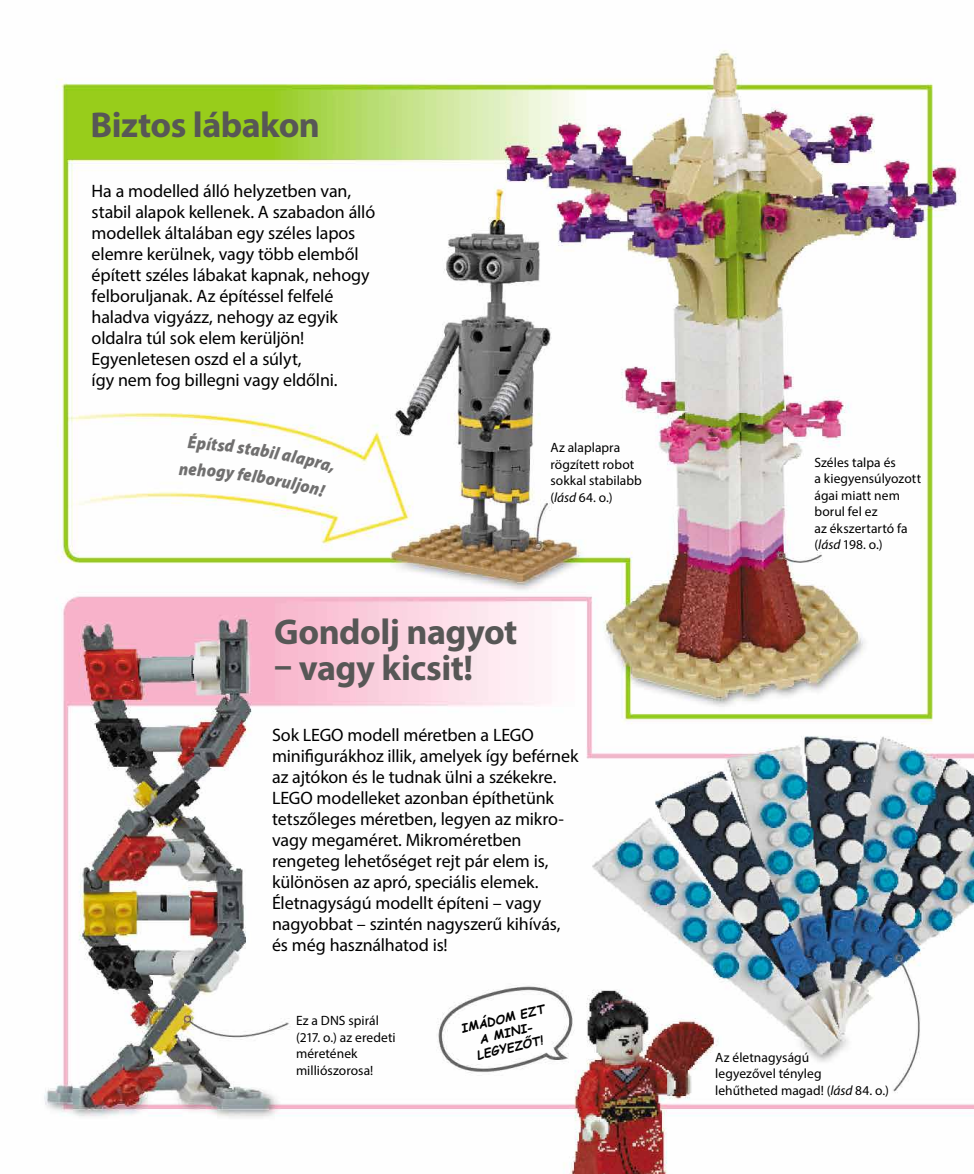
<style>
.page{position:relative;width:974px;height:1174px;background:#fff}
.page>*{position:absolute;margin:0;border:0;box-sizing:border-box;transform-origin:0 0}
.t1{font:700 36px "Myriad Pro";letter-spacing:-.015em;color:#575756}
.t2{font:18px/21px "Myriad Pro";letter-spacing:-.005em;color:#000}
.t3{font:13.5px/16.5px "Myriad Pro";letter-spacing:.005em;color:#000}
.t4{font:italic 700 12px/15px "Comic Sans MS";color:#000;text-align:center}
.s1{font-style:italic}
</style>
<div class="page">
<img style="left:44px;top:50px;width:930px;height:1124px">
<svg style="left:179px;top:433px;width:155px;height:64px"></svg>
<p class="t1" style="left:91px;top:101px;width:231px">Biztos lábakon</p>
<p class="t2" style="left:92px;top:180px;width:285px">Ha a modelled álló helyzetben van, stabil alapok kellenek. A szabadon álló modellek általában egy széles lapos elemre kerülnek, vagy több elemből épített széles lábakat kapnak, nehogy felboruljanak. Az építéssel felfelé haladva vigyázz, nehogy az egyik oldalra túl sok elem kerüljön!<br>Egyenletesen oszd el a súlyt,<br>így nem fog billegni vagy eldőlni.</p>
<p class="t3" style="left:550px;top:439px;width:93px">Az alaplapra rögzített robot sokkal stabilabb (<span class="s1">lásd</span> 64. o.)</p>
<p class="t1" style="left:274px;top:608px;width:245px">Gondolj nagyot</p>
<p class="t1" style="left:274px;top:644px;width:201px">– vagy kicsit!</p>
<p class="t2" style="left:272px;top:724px;width:308px">Sok LEGO modell méretben a LEGO minifigurákhoz illik, amelyek így beférnek az ajtókon és le tudnak ülni a székekre.<br>LEGO modelleket azonban építhetünk tetszőleges méretben, legyen az mikro&shy;vagy megaméret. Mikroméretben rengeteg lehetőséget rejt pár elem is, különösen az apró, speciális elemek.<br>Életnagyságú modellt építeni – vagy nagyobbat – szintén nagyszerű kihívás, és még használhatod is!</p>
<p class="t3" style="left:296px;top:1012px;width:101px">Ez a DNS spirál (217. o.) az eredeti méretének milliószorosa!</p>
<p class="t4" style="left:459px;top:1021px;width:87px;rotate:-14deg">IMÁDOM EZT<br>A MINI-<br>LEGYEZŐT!</p>
<p class="t3" style="left:814px;top:454px;width:108px">Széles talpa és<br>a kiegyensúlyozott ágai miatt nem borul fel ez<br>az ékszertartó fa (<span class="s1">lásd</span> 198. o.)</p>
<p class="t3" style="left:715px;top:1048px;width:175px">Az életnagyságú<br>legyezővel tényleg<br>lehűtheted magad! (<span class="s1">lásd</span> 84. o.)</p>
</div>
